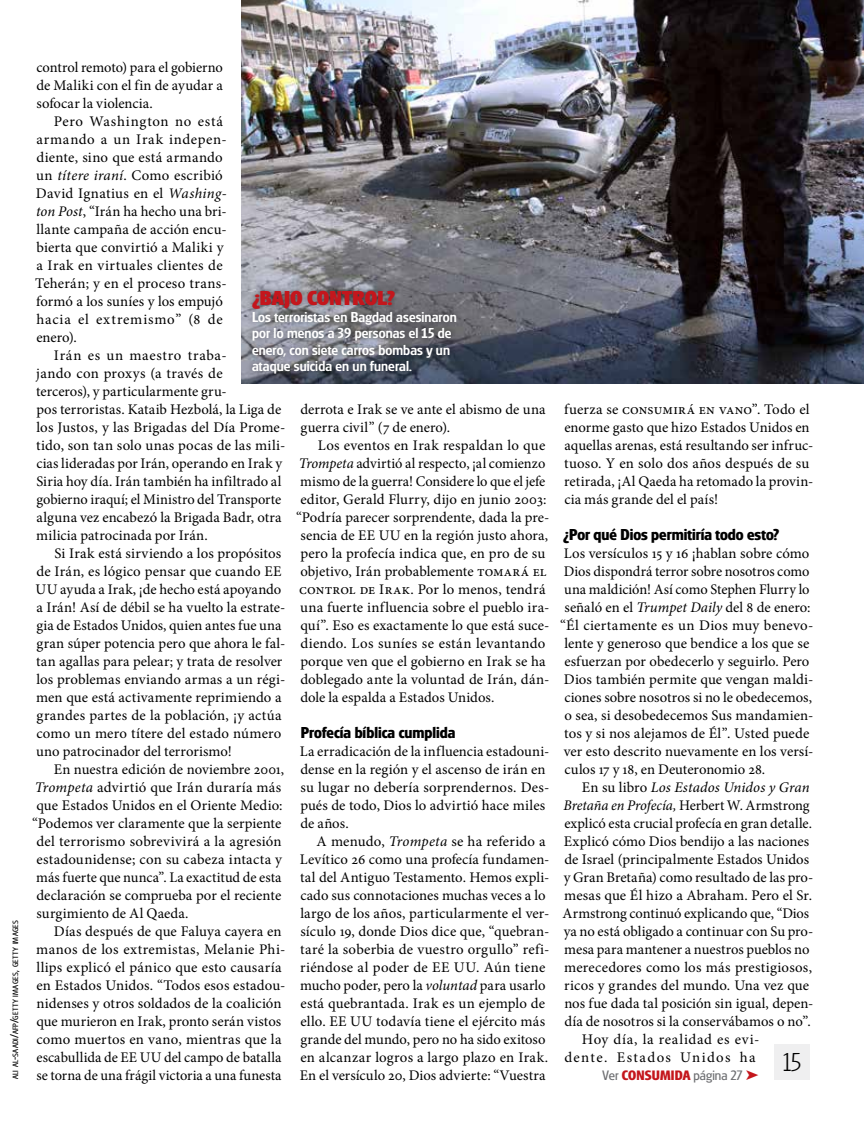
<style>
.page{position:relative;width:864px;height:1134px;background:#fff}
.page>*{position:absolute;margin:0;border:0;box-sizing:border-box;transform-origin:0 0}
.t1{font:300 27px "Glasgow Pro";color:#000}
.t2{font:800 21px "Glasgow Pro";letter-spacing:.005em;color:#c4161c}
.t3{font:700 16.5px "Glasgow Pro";color:#000}
.t4{font:500 15px/16.5px "Glasgow Pro";letter-spacing:.005em;color:#fff}
.t5{font:14.7px/18px "Minion Pro";letter-spacing:.01em;color:#000}
.t6{font:italic 14.7px "Minion Pro";letter-spacing:.005em;color:#000}
.t7{font:14.25px "Glasgow Pro";letter-spacing:.01em;color:#6d6e71}
.t8{font:8.1px "Glasgow Pro";letter-spacing:.03em;color:#000;scale:1.04 1}
.s1{font-size:11.55px}
.s2{font-style:italic}
.s3{font-style:normal}
.s4{font-weight:700;color:#c4161c}
.s5{color:#c4161c}
</style>
<div class="page">
<div style="left:774px;top:1044px;width:36px;height:36px;background:#efeff0"></div>
<img style="left:241px;top:0;width:623px;height:384px">
<div style="left:246px;top:285px;width:217px;height:95px;background:#000;opacity:.5"></div>
<p class="t8" style="left:11px;top:1079px;width:155px;rotate:-90deg">ali al<span class="s1">-</span>saadi<span class="s1">/</span>afp<span class="s1">/</span>getty images<span class="s1">,</span> getty images</p>
<p class="t5" style="left:36px;top:58px;width:188px;text-align:justify">control remoto) para el gobierno de Maliki con el fin de ayudar a sofocar la violencia.</p>
<p class="t5" style="left:35px;top:112px;width:193px;text-indent:19px">Pero Washington no está armando a un Irak indepen&shy;diente, sino que está armando un <span class="s2">títere iraní</span>. Como escribió<br>David Ignatius en el <span class="s2">Washing&shy;ton Post</span>, “Irán ha hecho una bri&shy;llante campaña de acción encu&shy;bierta que convirtió a Maliki y a Irak en virtuales clientes de<br>Teherán; y en el proceso trans&shy;formó a los suníes y los empujó hacia el extremismo” (8 de enero).</p>
<p class="t5" style="left:36px;top:346px;width:251px;text-indent:18px">Irán es un maestro traba-<br>jando con proxys (a través de<br>terceros), y particularmente gru-<br>pos terroristas. Kataib Hezbolá, la Liga de los Justos, y las Brigadas del Día Prome&shy;tido, son tan solo unas pocas de las mili&shy;cias lideradas por Irán, operando en Irak y Siria hoy día. Irán también ha infiltrado al gobierno iraquí; el Ministro del Transporte alguna vez encabezó la Brigada Badr, otra milicia patrocinada por Irán.</p>
<p class="t5" style="left:36px;top:544px;width:251px;text-indent:19px">Si Irak está sirviendo a los propósitos de Irán, es lógico pensar que cuando EE UU ayuda a Irak, ¡de hecho está apoyando a Irán! Así de débil se ha vuelto la estrate&shy;gia de Estados Unidos, quien antes fue una gran súper potencia pero que ahora le fal&shy;tan agallas para pelear; y trata de resolver los problemas enviando armas a un régi&shy;men que está activamente reprimiendo a grandes partes de la población, ¡y actúa como un mero títere del estado número uno patrocinador del terrorismo!</p>
<p class="t5" style="left:32px;top:760px;width:254px;text-indent:22px">En nuestra edición de noviembre 2001, <span class="s2">Trompeta</span> advirtió que Irán duraría más que Estados Unidos en el Oriente Medio: “Podemos ver claramente que la serpiente del terrorismo sobrevivirá a la agresión estadounidense; con su cabeza intacta y más fuerte que nunca”. La exactitud de esta declaración se comprueba por el reciente surgimiento de Al Qaeda.</p>
<p class="t5" style="left:36px;top:922px;width:251px;text-indent:18px">Días después de que Faluya cayera en manos de los extremistas, Melanie Phi&shy;llips explicó el pánico que esto causaría en Estados Unidos. “Todos esos estadou&shy;nidenses y otros soldados de la coalición que murieron en Irak, pronto serán vistos como muertos en vano, mientras que la escabullida de EE UU del campo de batalla se torna de una frágil victoria a una funesta</p>
<h2 class="t2" style="left:252px;top:286px;width:145px">¿BAJO CONTROL?</h2>
<p class="t4" style="left:252px;top:308px;width:206px">Los terroristas en Bagdad asesinaron por lo menos a 39 personas el 15 de enero, con siete carros bombas y un ataque suicida en un funeral.</p>
<p class="t5" style="left:300px;top:400px;width:247px">derrota e Irak se ve ante el abismo de una guerra civil” (7 de enero).</p>
<p class="t5" style="left:296px;top:436px;width:255px;text-indent:22px">Los eventos en Irak respaldan lo que <span class="s2">Trompeta</span> advirtió al respecto, ¡al comienzo mismo de la guerra! Considere lo que el jefe editor, Gerald Flurry, dijo en junio 2003: “Podría parecer sorprendente, dada la pre&shy;sencia de EE UU en la región justo ahora, pero la profecía indica que, en pro de su objetivo, Irán probablemente tomará el control de Irak. Por lo menos, tendrá una fuerte influencia sobre el pueblo ira&shy;quí”. Eso es exactamente lo que está suce&shy;diendo. Los suníes se están levantando porque ven que el gobierno en Irak se ha doblegado ante la voluntad de Irán, dán&shy;dole la espalda a Estados Unidos.</p>
<p class="t3" style="left:301px;top:723px;width:156px">Profecía bíblica cumplida</p>
<p class="t5" style="left:300px;top:742px;width:251px">La erradicación de la influencia estadouni&shy;dense en la región y el ascenso de irán en su lugar no debería sorprendernos. Des&shy;pués de todo, Dios lo advirtió hace miles de años.</p>
<p class="t5" style="left:300px;top:832px;width:251px;text-indent:17px">A menudo, <span class="s2">Trompeta</span> se ha referido a Levítico 26 como una profecía fundamen&shy;tal del Antiguo Testamento. Hemos expli&shy;cado sus connotaciones muchas veces a lo largo de los años, particularmente el ver&shy;sículo 19, donde Dios dice que, “quebran&shy;taré la soberbia de vuestro orgullo” refi&shy;riéndose al poder de EE UU. Aún tiene mucho poder, pero la <span class="s2">voluntad</span> para usarlo está quebrantada. Irak es un ejemplo de ello. EE UU todavía tiene el ejército más grande del mundo, pero no ha sido exitoso en alcanzar logros a largo plazo en Irak.<br>En el versículo 20, Dios advierte: “Vuestra</p>
<p class="t5" style="left:564px;top:400px;width:251px">fuerza se consumirá en vano”. Todo el enorme gasto que hizo Estados Unidos en aquellas arenas, está resultando ser infruc&shy;tuoso. Y en solo dos años después de su retirada, ¡Al Qaeda ha retomado la provin&shy;cia más grande del el país!</p>
<p class="t3" style="left:563px;top:525px;width:218px">¿Por qué Dios permitiría todo esto?</p>
<p class="t5" style="left:560px;top:544px;width:255px">Los versículos 15 y 16 ¡hablan sobre cómo Dios dispondrá terror sobre nosotros como una maldición! Así como Stephen Flurry lo señaló en el <span class="s2">Trumpet Daily</span> del 8 de enero: “Él ciertamente es un Dios muy benevo&shy;lente y generoso que bendice a los que se esfuerzan por obedecerlo y seguirlo. Pero Dios también permite que vengan maldi&shy;ciones sobre nosotros si no le obedecemos, o sea, si desobedecemos Sus mandamien&shy;tos y si nos alejamos de Él”. Usted puede ver esto descrito nuevamente en los versí&shy;culos 17 y 18, en Deuteronomio 28.</p>
<p class="t6" style="left:582px;top:777px;width:229px"><span class="s3">En su libro</span> Los Estados Unidos y Gran</p>
<p class="t6" style="left:564px;top:795px;width:248px">Bretaña en Profecía, <span class="s3">Herbert W. Armstrong</span></p>
<p class="t5" style="left:564px;top:814px;width:249px">explicó esta crucial profecía en gran detalle.</p>
<p class="t5" style="left:564px;top:832px;width:247px">Explicó cómo Dios bendijo a las naciones</p>
<p class="t5" style="left:564px;top:850px;width:246px">de Israel (principalmente Estados Unidos</p>
<p class="t5" style="left:564px;top:868px;width:251px">y Gran Bretaña) como resultado de las pro-</p>
<p class="t5" style="left:564px;top:886px;width:249px">mesas que Él hizo a Abraham. Pero el Sr.</p>
<p class="t5" style="left:563px;top:904px;width:248px">Armstrong continuó explicando que, “Dios</p>
<p class="t5" style="left:564px;top:922px;width:251px">ya no está obligado a continuar con Su pro-</p>
<p class="t5" style="left:564px;top:940px;width:247px">mesa para mantener a nuestros pueblos no</p>
<p class="t5" style="left:564px;top:958px;width:249px">merecedores como los más prestigiosos,</p>
<p class="t5" style="left:564px;top:976px;width:246px">ricos y grandes del mundo. Una vez que</p>
<p class="t5" style="left:564px;top:994px;width:251px">nos fue dada tal posición sin igual, depen-</p>
<p class="t5" style="left:564px;top:1012px;width:248px">día de nosotros si la conservábamos o no”.</p>
<p class="t5" style="left:582px;top:1030px;width:179px">Hoy día, la realidad es evi-</p>
<p class="t5" style="left:564px;top:1048px;width:193px">dente. Estados Unidos ha</p>
<h1 class="t1" style="left:783px;top:1047px;width:20px">15</h1>
<p class="t7" style="left:603px;top:1067px;width:158px">Ver <span class="s4">CONSUMIDA</span> página 27 <span class="s5">➤</span></p>
</div>
